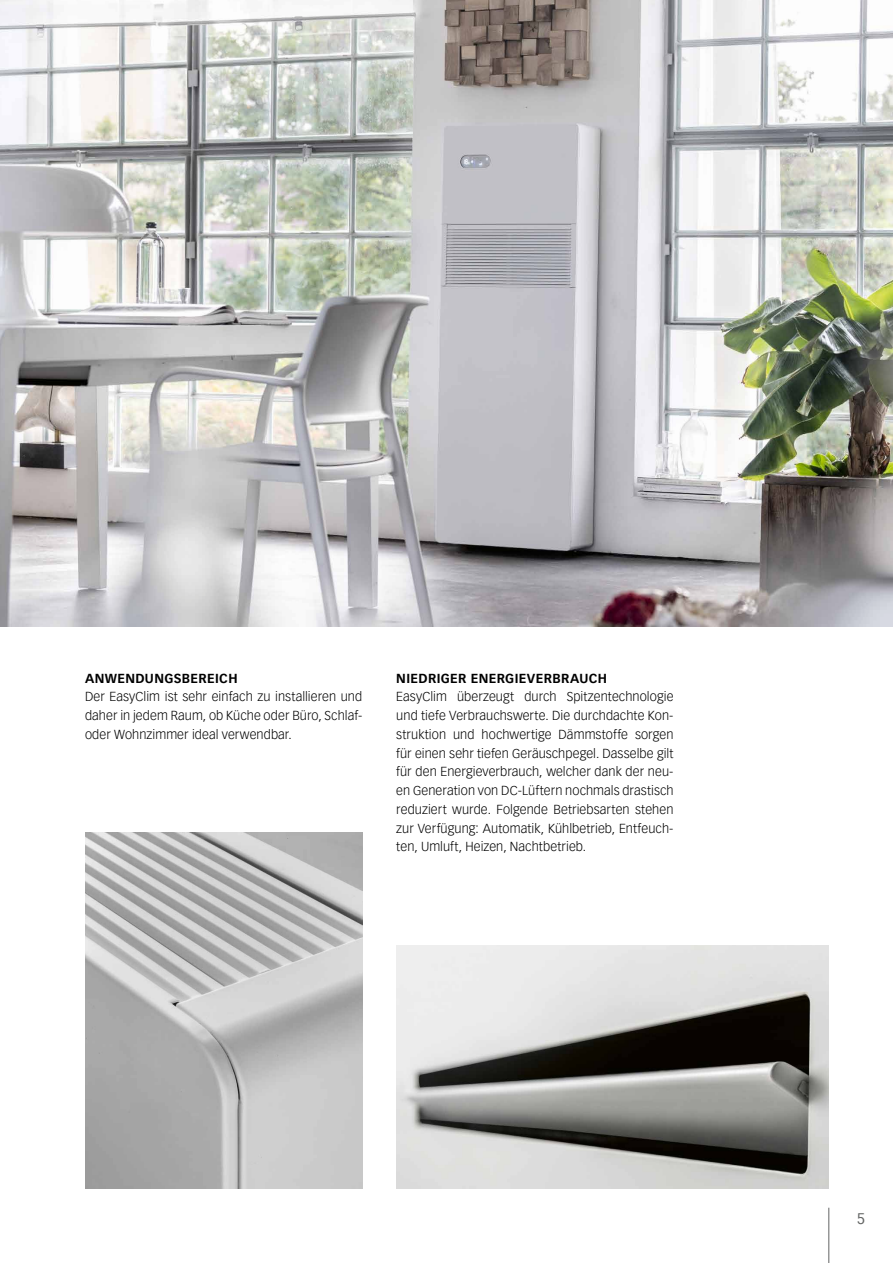
<style>
.page{position:relative;width:893px;height:1263px;background:#fff}
.page>*{position:absolute;margin:0;border:0;box-sizing:border-box;transform-origin:0 0}
.t1{font:15px "Vectora LT Pro";color:#626463}
.t2{font:300 12.75px/18.8px "Vectora LT Pro";letter-spacing:.005em;color:#000;text-align:justify}
.t3{font:700 12.75px "Vectora LT Pro";letter-spacing:.03em;color:#000}
</style>
<div class="page">
<img style="left:0;top:0;width:893px;height:626px">
<img style="left:396px;top:945px;width:432px;height:244px">
<img style="left:85px;top:833px;width:277px;height:355px">
<hr style="left:828px;top:1208px;width:1px;height:55px;background:#626463">
<p class="t3" style="left:85px;top:670px;width:154px">ANWENDUNGSBEREICH</p>
<p class="t2" style="left:85px;top:687px;width:279px">Der EasyClim ist sehr einfach zu installieren und daher in jedem Raum, ob Küche oder Büro, Schlaf&shy;oder Wohnzimmer ideal verwendbar.</p>
<p class="t3" style="left:396px;top:670px;width:212px">NIEDRIGER ENERGIEVERBRAUCH</p>
<p class="t2" style="left:396px;top:687px;width:279px">EasyClim überzeugt durch Spitzentechnologie und tiefe Verbrauchswerte. Die durchdachte Kon&shy;struktion und hochwertige Dämmstoffe sorgen für einen sehr tiefen Geräuschpegel. Dasselbe gilt für den Energieverbrauch, welcher dank der neu&shy;en Generation von DC-Lüftern nochmals drastisch reduziert wurde. Folgende Betriebsarten stehen zur Verfügung: Automatik, Kühlbetrieb, Entfeuch&shy;ten, Umluft, Heizen, Nachtbetrieb.</p>
<p class="t1" style="left:857px;top:1210px;width:10px">5</p>
</div>
